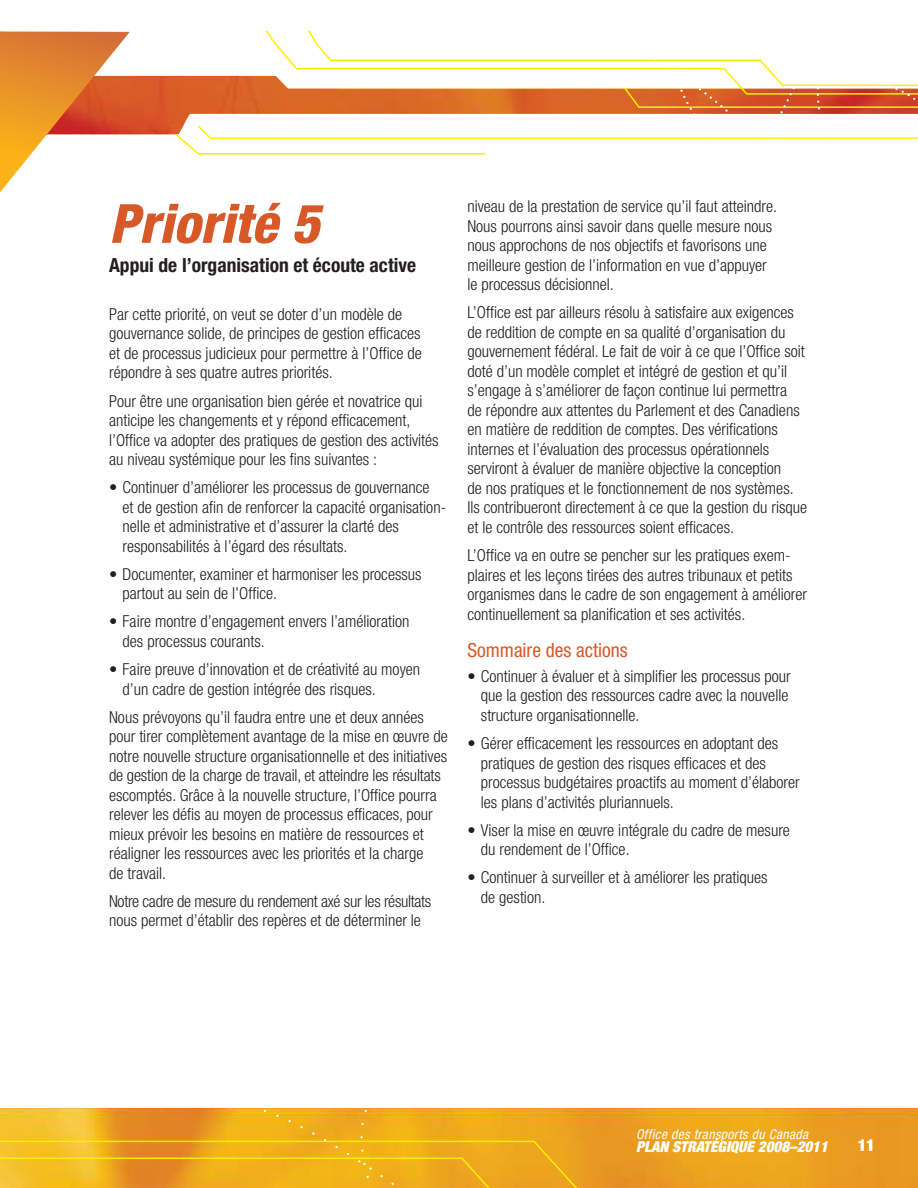
<style>
.page{position:relative;width:918px;height:1188px;background:#fff}
.page>*{position:absolute;margin:0;border:0;box-sizing:border-box;transform-origin:0 0}
.t1{font:italic 800 condensed 54px "Helvetica Neue";color:#d65927}
.t2{font:700 condensed 19.5px "Helvetica Neue";color:#231f20}
.t3{font:condensed 19.5px "Helvetica Neue";color:#d65927}
.t4{font:300 condensed 16.5px/19.5px "Helvetica Neue";color:#231f20}
.t5{font:300 condensed 16.5px/19.5px "Helvetica Neue";letter-spacing:-.02em;color:#231f20}
.t6{font:900 expanded 16.5px "Helvetica Neue";color:#fff}
.t7{font:italic 900 condensed 15px "Helvetica Neue";color:#fff}
.t8{font:italic condensed 13.5px "Helvetica Neue";letter-spacing:.03em;color:#fff}
</style>
<div class="page">
<svg style="left:0;top:1108px;width:918px;height:80px;background:#eda422"></svg>
<svg style="left:262px;top:1108px;width:274px;height:80px;background:#f0ae1c"></svg>
<img style="left:130px;top:76px;width:44px;height:58px">
<svg style="left:174px;top:31px;width:400px;height:124px"></svg>
<svg style="left:574px;top:59px;width:344px;height:80px"></svg>
<svg style="left:0;top:31px;width:130px;height:161px"></svg>
<h1 class="t1" style="left:109px;top:190px;width:212px">Priorité 5</h1>
<p class="t2" style="left:109px;top:253px;width:309px">Appui de l’organisation et écoute active</p>
<p class="t4" style="left:109px;top:304px;width:314px">Par cette priorité, on veut se doter d’un modèle de gouvernance solide, de principes de gestion efficaces et de processus judicieux pour permettre à l’Office de répondre à ses quatre autres priorités.</p>
<p class="t4" style="left:109px;top:391px;width:331px">Pour être une organisation bien gérée et novatrice qui anticipe les changements et y répond efficacement, l’Office va adopter des pratiques de gestion des activités au niveau systémique pour les fins suivantes :</p>
<p class="t4" style="left:123px;top:477px;width:325px;text-indent:-13px">• Continuer d’améliorer les processus de gouvernance<br>et de gestion afin de renforcer la capacité organisation&shy;nelle et administrative et d’assurer la clarté des responsabilités à l’égard des résultats.</p>
<p class="t4" style="left:123px;top:564px;width:301px;text-indent:-13px">• Documenter, examiner et harmoniser les processus partout au sein de l’Office.</p>
<p class="t4" style="left:123px;top:612px;width:288px;text-indent:-13px">• Faire montre d’engagement envers l’amélioration des processus courants.</p>
<p class="t4" style="left:123px;top:659px;width:299px;text-indent:-13px">• Faire preuve d’innovation et de créativité au moyen d’un cadre de gestion intégrée des risques.</p>
<p class="t4" style="left:109px;top:707px;width:340px">Nous prévoyons qu’il faudra entre une et deux années pour tirer complètement avantage de la mise en œuvre de notre nouvelle structure organisationnelle et des initiatives de gestion de la charge de travail, et atteindre les résultats escomptés. Grâce à la nouvelle structure, l’Office pourra relever les défis au moyen de processus efficaces, pour mieux prévoir les besoins en matière de ressources et réaligner les ressources avec les priorités et la charge<br>de travail.</p>
<p class="t5" style="left:109px;top:891px;width:324px">Notre cadre de mesure du rendement axé sur les résultats nous permet d’établir des repères et de déterminer le</p>
<p class="t4" style="left:467px;top:197px;width:311px">niveau de la prestation de service qu’il faut atteindre.<br>Nous pourrons ainsi savoir dans quelle mesure nous nous approchons de nos objectifs et favorisons une meilleure gestion de l’information en vue d’appuyer le processus décisionnel.</p>
<p class="t4" style="left:467px;top:303px;width:341px">L’Office est par ailleurs résolu à satisfaire aux exigences de reddition de compte en sa qualité d’organisation du gouvernement fédéral. Le fait de voir à ce que l’Office soit doté d’un modèle complet et intégré de gestion et qu’il s’engage à s’améliorer de façon continue lui permettra<br>de répondre aux attentes du Parlement et des Canadiens en matière de reddition de comptes. Des vérifications internes et l’évaluation des processus opérationnels serviront à évaluer de manière objective la conception<br>de nos pratiques et le fonctionnement de nos systèmes.<br>Ils contribueront directement à ce que la gestion du risque et le contrôle des ressources soient efficaces.</p>
<p class="t4" style="left:467px;top:545px;width:341px">L’Office va en outre se pencher sur les pratiques exem&shy;plaires et les leçons tirées des autres tribunaux et petits organismes dans le cadre de son engagement à améliorer continuellement sa planification et ses activités.</p>
<p class="t3" style="left:467px;top:639px;width:162px">Sommaire des actions</p>
<p class="t4" style="left:481px;top:666px;width:311px;text-indent:-13px">• Continuer à évaluer et à simplifier les processus pour que la gestion des ressources cadre avec la nouvelle structure organisationnelle.</p>
<p class="t4" style="left:481px;top:733px;width:320px;text-indent:-13px">• Gérer efficacement les ressources en adoptant des pratiques de gestion des risques efficaces et des processus budgétaires proactifs au moment d’élaborer les plans d’activités pluriannuels.</p>
<p class="t4" style="left:481px;top:820px;width:311px;text-indent:-13px">• Viser la mise en œuvre intégrale du cadre de mesure du rendement de l’Office.</p>
<p class="t4" style="left:481px;top:868px;width:288px;text-indent:-13px">• Continuer à surveiller et à améliorer les pratiques de gestion.</p>
<p class="t8" style="left:636px;top:1126px;width:174px">Office des transports du Canada</p>
<p class="t7" style="left:636px;top:1138px;width:193px">PLAN STRATÉGIQUE 2008–2011</p>
<p class="t6" style="left:858px;top:1135px;width:19px">11</p>
</div>
